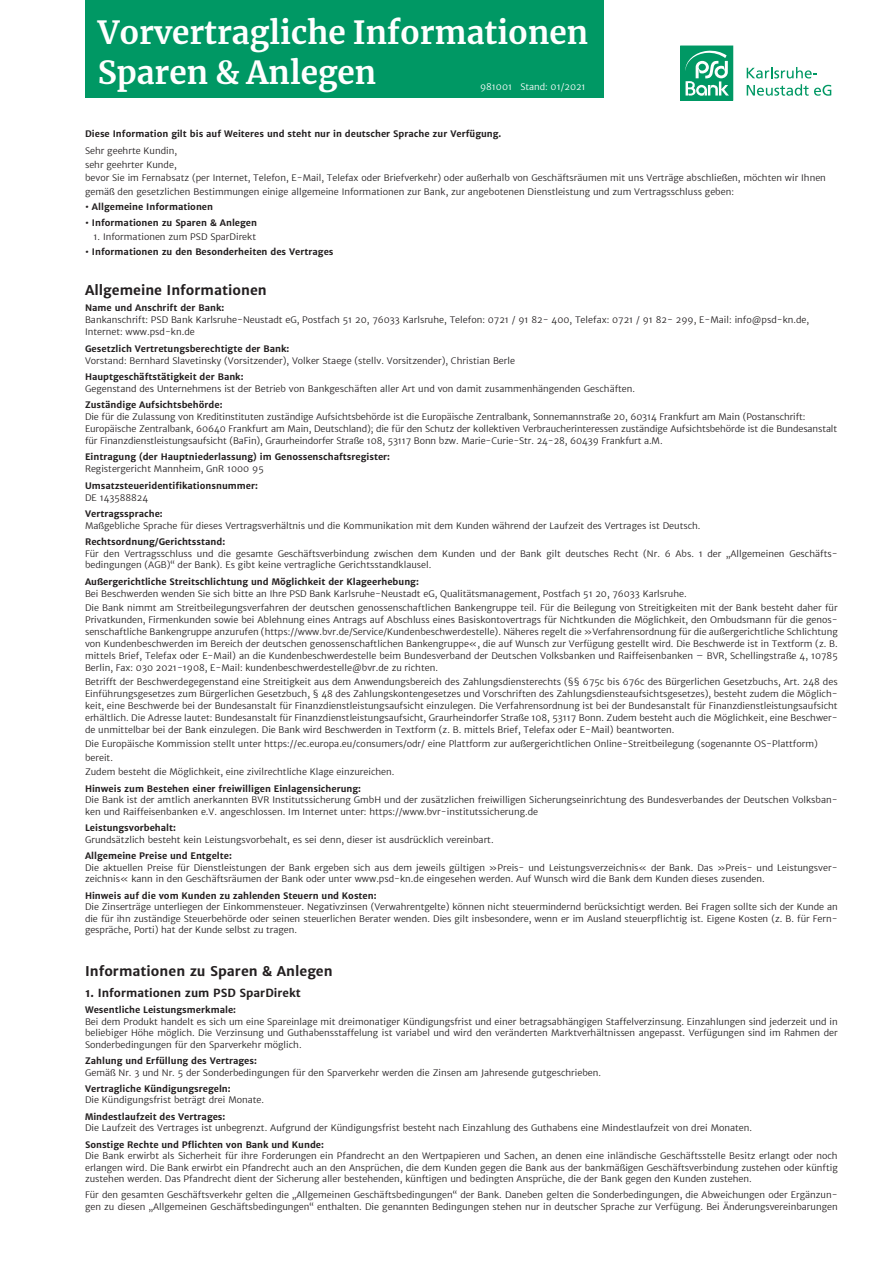
<style>
.page{position:relative;width:893px;height:1285px;background:#fff}
.page>*{position:absolute;margin:0;border:0;box-sizing:border-box;transform-origin:0 0}
.t1{font:700 31.5px/40.5px "Merriweather";color:#fff}
.t2{font:700 13.5px "Merriweather Sans";color:#231f20}
.t3{font:700 11.25px "Merriweather Sans";color:#231f20}
.t4{font:300 9px/12px "Merriweather Sans";color:#231f20}
.t5{font:700 9px "Merriweather Sans";color:#231f20}
.t6{font:300 9px "Merriweather Sans";color:#fff}
</style>
<div class="page">
<div style="left:85px;top:0;width:519px;height:98px;background:#009864"></div>
<div style="left:681px;top:46px;width:52px;height:54px;background:#009864"></div>
<div style="left:680px;top:46px;width:53px;height:54px;border:1px solid #009864"></div>
<svg style="left:685px;top:50px;width:44px;height:46px"></svg>
<svg style="left:747px;top:84px;width:84px;height:12px"></svg>
<svg style="left:747px;top:67px;width:70px;height:11px"></svg>
<h1 class="t1" style="left:98px;top:11px;width:492px">Vorvertragliche Informationen<br>Sparen &amp; Anlegen</h1>
<p class="t6" style="left:480px;top:81px;width:107px">981001 Stand: 01/2021</p>
<p class="t5" style="left:85px;top:127px;width:418px">Diese Information gilt bis auf Weiteres und steht nur in deutscher Sprache zur Verfügung.</p>
<p class="t4" style="left:85px;top:144px;width:742px;line-height:13.5px">Sehr geehrte Kundin,<br>sehr geehrter Kunde,<br>bevor Sie im Fernabsatz (per Internet, Telefon, E-Mail, Telefax oder Briefverkehr) oder außerhalb von Geschäftsräumen mit uns Verträge abschließen, möchten wir Ihnen gemäß den gesetzlichen Bestimmungen einige allgemeine Informationen zur Bank, zur angebotenen Dienstleistung und zum Vertragsschluss geben:</p>
<p class="t5" style="left:85px;top:201px;width:130px">• Allgemeine Informationen</p>
<p class="t5" style="left:85px;top:217px;width:174px">• Informationen zu Sparen &amp; Anlegen</p>
<p class="t4" style="left:94px;top:230px;width:164px">1. Informationen zum PSD SparDirekt</p>
<p class="t5" style="left:85px;top:246px;width:250px">• Informationen zu den Besonderheiten des Vertrages</p>
<h2 class="t2" style="left:85px;top:281px;width:183px">Allgemeine Informationen</h2>
<p class="t5" style="left:85px;top:302px;width:141px">Name und Anschrift der Bank:</p>
<p class="t4" style="left:85px;top:314px;width:726px">Bankanschrift: PSD Bank Karlsruhe-Neustadt eG, Postfach 51 20, 76033 Karlsruhe, Telefon: 0721 / 91 82- 400, Telefax: 0721 / 91 82- 299, E-Mail: info@psd-kn.de,<br>Internet: www.psd-kn.de</p>
<p class="t5" style="left:85px;top:342px;width:206px">Gesetzlich Vertretungsberechtigte der Bank:</p>
<p class="t4" style="left:85px;top:354px;width:432px">Vorstand: Bernhard Slavetinsky (Vorsitzender), Volker Staege (stellv. Vorsitzender), Christian Berle</p>
<p class="t5" style="left:85px;top:370px;width:160px">Hauptgeschäftstätigkeit der Bank:</p>
<p class="t4" style="left:85px;top:382px;width:552px">Gegenstand des Unternehmens ist der Betrieb von Bankgeschäften aller Art und von damit zusammenhängenden Geschäften.</p>
<p class="t5" style="left:85px;top:399px;width:139px">Zuständige Aufsichtsbehörde:</p>
<p class="t4" style="left:85px;top:410px;width:754px">Die für die Zulassung von Kreditinstituten zuständige Aufsichtsbehörde ist die Europäische Zentralbank, Sonnemannstraße 20, 60314 Frankfurt am Main (Postanschrift:<br>Europäische Zentralbank, 60640 Frankfurt am Main, Deutschland); die für den Schutz der kollektiven Verbraucherinteressen zuständige Aufsichtsbehörde ist die Bundesanstalt für Finanzdienstleistungsaufsicht (BaFin), Graurheindorfer Straße 108, 53117 Bonn bzw. Marie-Curie-Str. 24-28, 60439 Frankfurt a.M.</p>
<p class="t5" style="left:85px;top:451px;width:307px">Eintragung (der Hauptniederlassung) im Genossenschaftsregister:</p>
<p class="t4" style="left:85px;top:463px;width:180px">Registergericht Mannheim, GnR 1000 95</p>
<p class="t5" style="left:85px;top:479px;width:174px">Umsatzsteueridentifikationsnummer:</p>
<p class="t4" style="left:85px;top:491px;width:65px">DE 143588824</p>
<p class="t5" style="left:85px;top:507px;width:79px">Vertragssprache:</p>
<p class="t4" style="left:85px;top:519px;width:617px">Maßgebliche Sprache für dieses Vertragsverhältnis und die Kommunikation mit dem Kunden während der Laufzeit des Vertrages ist Deutsch.</p>
<p class="t5" style="left:85px;top:536px;width:142px">Rechtsordnung/Gerichtsstand:</p>
<p class="t4" style="left:85px;top:547px;width:754px;line-height:11.6px">Für den Vertragsschluss und die gesamte Geschäftsverbindung zwischen dem Kunden und der Bank gilt deutsches Recht (Nr. 6 Abs. 1 der „Allgemeinen Geschäfts&shy;bedingungen (AGB)“ der Bank). Es gibt keine vertragliche Gerichtsstandklausel.</p>
<p class="t5" style="left:85px;top:575px;width:335px">Außergerichtliche Streitschlichtung und Möglichkeit der Klageerhebung:</p>
<p class="t4" style="left:85px;top:586px;width:754px;line-height:14.1px">Bei Beschwerden wenden Sie sich bitte an Ihre PSD Bank Karlsruhe-Neustadt eG, Qualitätsmanagement, Postfach 51 20, 76033 Karlsruhe.<br>Die Bank nimmt am Streitbeilegungsverfahren der deutschen genossenschaftlichen Bankengruppe teil. Für die Beilegung von Streitigkeiten mit der Bank besteht daher für</p>
<p class="t4" style="left:85px;top:613px;width:754px;text-align:justify">Privatkunden, Firmenkunden sowie bei Ablehnung eines Antrags auf Abschluss eines Basiskontovertrags für Nichtkunden die Möglichkeit, den Ombudsmann für die genos&shy;senschaftliche Bankengruppe anzurufen (https://www.bvr.de/Service/Kundenbeschwerdestelle). Näheres regelt die »Verfahrensordnung für die außergerichtliche Schlichtung von Kundenbeschwerden im Bereich der deutschen genossenschaftlichen Bankengruppe«, die auf Wunsch zur Verfügung gestellt wird. Die Beschwerde ist in Textform (z. B. mittels Brief, Telefax oder E-Mail) an die Kundenbeschwerdestelle beim Bundesverband der Deutschen Volksbanken und Raiffeisenbanken – BVR, Schellingstraße 4, 10785<br>Berlin, Fax: 030 2021-1908, E-Mail: kundenbeschwerdestelle@bvr.de zu richten.</p>
<p class="t4" style="left:85px;top:675px;width:754px;text-align:justify">Betrifft der Beschwerdegegenstand eine Streitigkeit aus dem Anwendungsbereich des Zahlungsdiensterechts (§§ 675c bis 676c des Bürgerlichen Gesetzbuchs, Art. 248 des Einführungsgesetzes zum Bürgerlichen Gesetzbuch, § 48 des Zahlungskontengesetzes und Vorschriften des Zahlungsdiensteaufsichtsgesetzes), besteht zudem die Möglich&shy;keit, eine Beschwerde bei der Bundesanstalt für Finanzdienstleistungsaufsicht einzulegen. Die Verfahrensordnung ist bei der Bundesanstalt für Finanzdienstleistungsaufsicht erhältlich. Die Adresse lautet: Bundesanstalt für Finanzdienstleistungsaufsicht, Graurheindorfer Straße 108, 53117 Bonn. Zudem besteht auch die Möglichkeit, eine Beschwer&shy;de unmittelbar bei der Bank einzulegen. Die Bank wird Beschwerden in Textform (z. B. mittels Brief, Telefax oder E-Mail) beantworten.</p>
<p class="t4" style="left:85px;top:736px;width:734px;line-height:14.1px">Die Europäische Kommission stellt unter https://ec.europa.eu/consumers/odr/ eine Plattform zur außergerichtlichen Online-Streitbeilegung (sogenannte OS-Plattform) bereit.<br>Zudem besteht die Möglichkeit, eine zivilrechtliche Klage einzureichen.</p>
<p class="t5" style="left:85px;top:782px;width:278px">Hinweis zum Bestehen einer freiwilligen Einlagensicherung:</p>
<p class="t4" style="left:85px;top:793px;width:754px;line-height:11.6px">Die Bank ist der amtlich anerkannten BVR Institutssicherung GmbH und der zusätzlichen freiwilligen Sicherungseinrichtung des Bundesverbandes der Deutschen Volksban&shy;ken und Raiffeisenbanken e.V. angeschlossen. Im Internet unter: https://www.bvr-institutssicherung.de</p>
<p class="t5" style="left:85px;top:821px;width:93px">Leistungsvorbehalt:</p>
<p class="t4" style="left:85px;top:833px;width:410px">Grundsätzlich besteht kein Leistungsvorbehalt, es sei denn, dieser ist ausdrücklich vereinbart.</p>
<p class="t5" style="left:85px;top:849px;width:148px">Allgemeine Preise und Entgelte:</p>
<p class="t4" style="left:85px;top:861px;width:754px;line-height:11.6px">Die aktuellen Preise für Dienstleistungen der Bank ergeben sich aus dem jeweils gültigen »Preis- und Leistungsverzeichnis« der Bank. Das »Preis- und Leistungsver&shy;zeichnis« kann in den Geschäftsräumen der Bank oder unter www.psd-kn.de eingesehen werden. Auf Wunsch wird die Bank dem Kunden dieses zusenden.</p>
<p class="t5" style="left:85px;top:889px;width:293px">Hinweis auf die vom Kunden zu zahlenden Steuern und Kosten:</p>
<p class="t4" style="left:85px;top:900px;width:754px;line-height:11.6px;text-align:justify">Die Zinserträge unterliegen der Einkommensteuer. Negativzinsen (Verwahrentgelte) können nicht steuermindernd berücksichtigt werden. Bei Fragen sollte sich der Kunde an die für ihn zuständige Steuerbehörde oder seinen steuerlichen Berater wenden. Dies gilt insbesondere, wenn er im Ausland steuerpflichtig ist. Eigene Kosten (z. B. für Fern&shy;gespräche, Porti) hat der Kunde selbst zu tragen.</p>
<h2 class="t2" style="left:85px;top:962px;width:249px">Informationen zu Sparen &amp; Anlegen</h2>
<p class="t3" style="left:85px;top:985px;width:217px">1. Informationen zum PSD SparDirekt</p>
<p class="t5" style="left:85px;top:1003px;width:152px">Wesentliche Leistungsmerkmale:</p>
<p class="t4" style="left:85px;top:1015px;width:754px;line-height:11.6px;text-align:justify">Bei dem Produkt handelt es sich um eine Spareinlage mit dreimonatiger Kündigungsfrist und einer betragsabhängigen Staffelverzinsung. Einzahlungen sind jederzeit und in beliebiger Höhe möglich. Die Verzinsung und Guthabensstaffelung ist variabel und wird den veränderten Marktverhältnissen angepasst. Verfügungen sind im Rahmen der Sonderbedingungen für den Sparverkehr möglich.</p>
<p class="t5" style="left:85px;top:1054px;width:173px">Zahlung und Erfüllung des Vertrages:</p>
<p class="t4" style="left:85px;top:1066px;width:518px">Gemäß Nr. 3 und Nr. 5 der Sonderbedingungen für den Sparverkehr werden die Zinsen am Jahresende gutgeschrieben.</p>
<p class="t5" style="left:85px;top:1082px;width:147px">Vertragliche Kündigungsregeln:</p>
<p class="t4" style="left:85px;top:1093px;width:181px">Die Kündigungsfrist beträgt drei Monate.</p>
<p class="t5" style="left:85px;top:1110px;width:142px">Mindestlaufzeit des Vertrages:</p>
<p class="t4" style="left:85px;top:1121px;width:669px">Die Laufzeit des Vertrages ist unbegrenzt. Aufgrund der Kündigungsfrist besteht nach Einzahlung des Guthabens eine Mindestlaufzeit von drei Monaten.</p>
<p class="t5" style="left:85px;top:1138px;width:240px">Sonstige Rechte und Pflichten von Bank und Kunde:</p>
<p class="t4" style="left:85px;top:1149px;width:754px;line-height:11.6px;text-align:justify">Die Bank erwirbt als Sicherheit für ihre Forderungen ein Pfandrecht an den Wertpapieren und Sachen, an denen eine inländische Geschäftsstelle Besitz erlangt oder noch erlangen wird. Die Bank erwirbt ein Pfandrecht auch an den Ansprüchen, die dem Kunden gegen die Bank aus der bankmäßigen Geschäftsverbindung zustehen oder künftig zustehen werden. Das Pfandrecht dient der Sicherung aller bestehenden, künftigen und bedingten Ansprüche, die der Bank gegen den Kunden zustehen.</p>
<p class="t4" style="left:85px;top:1188px;width:754px;line-height:11.6px">Für den gesamten Geschäftsverkehr gelten die „Allgemeinen Geschäftsbedingungen“ der Bank. Daneben gelten die Sonderbedingungen, die Abweichungen oder Ergänzun&shy;gen zu diesen „Allgemeinen Geschäftsbedingungen“ enthalten. Die genannten Bedingungen stehen nur in deutscher Sprache zur Verfügung. Bei Änderungsvereinbarungen</p>
</div>
